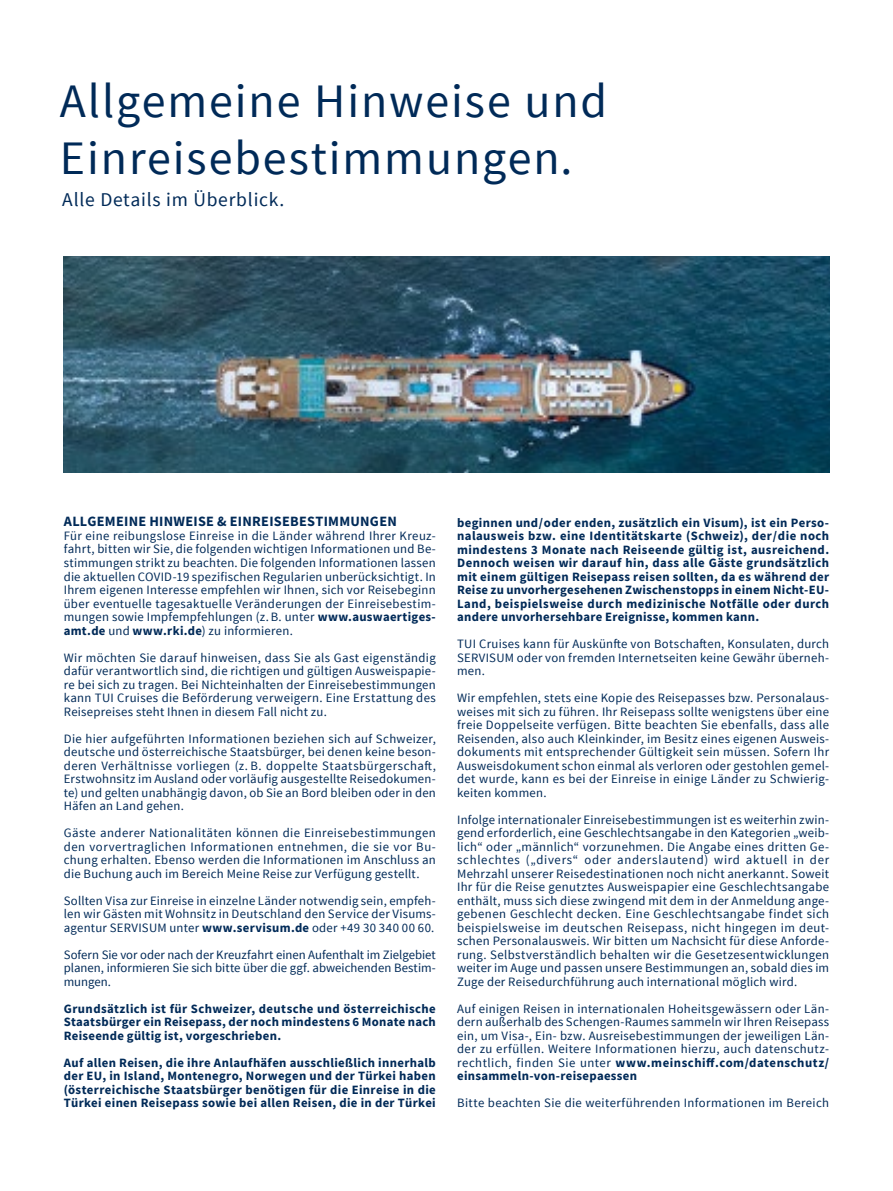
<style>
.page{position:relative;width:893px;height:1191px;background:#fff}
.page>*{position:absolute;margin:0;border:0;box-sizing:border-box;transform-origin:0 0}
.t1{font:48px/57px "Source Sans Pro";letter-spacing:.04em;color:#002a58}
.t2{font:19.5px "Source Sans Pro";letter-spacing:.04em;color:#002a58}
.t3{font:700 14.25px "Source Sans Pro";letter-spacing:.02em;color:#002a58}
.t4{font:12.75px/13.5px "Source Sans Pro";letter-spacing:.02em;color:#002a58;text-align:justify}
.t5{font:700 12.75px/13.5px "Source Sans Pro";letter-spacing:.025em;color:#002a58;text-align:justify}
.s1{font-weight:700}
</style>
<div class="page">
<img style="left:64px;top:256px;width:765px;height:216px">
<h1 class="t1" style="left:60px;top:73px;width:549px">Allgemeine Hinweise und<br>Einreisebestimmungen.</h1>
<h2 class="t2" style="left:62px;top:187px;width:224px">Alle Details im Überblick.</h2>
<p class="t3" style="left:64px;top:512px;width:335px">ALLGEMEINE HINWEISE &amp; EINREISEBESTIMMUNGEN</p>
<p class="t4" style="left:64px;top:529px;width:374px">Für eine reibungslose Einreise in die Länder während Ihrer Kreuz&shy;fahrt, bitten wir Sie, die folgenden wichtigen Informationen und Be&shy;stimmungen strikt zu beachten. Die folgenden Informationen lassen die aktuellen COVID-19 spezifischen Regularien unberücksichtigt. In Ihrem eigenen Interesse empfehlen wir Ihnen, sich vor Reisebeginn über eventuelle tagesaktuelle Veränderungen der Einreisebestim&shy;mungen sowie Impfempfehlungen (z.B. unter <span class="s1">www.auswaertiges&shy;amt.de</span> und <span class="s1">www.rki.de</span>) zu informieren.</p>
<p class="t4" style="left:64px;top:651px;width:374px">Wir möchten Sie darauf hinweisen, dass Sie als Gast eigenständig dafür verantwortlich sind, die richtigen und gültigen Ausweispapie&shy;re bei sich zu tragen. Bei Nichteinhalten der Einreisebestimmungen kann TUI Cruises die Beförderung verweigern. Eine Erstattung des Reisepreises steht Ihnen in diesem Fall nicht zu.</p>
<p class="t4" style="left:64px;top:732px;width:374px">Die hier aufgeführten Informationen beziehen sich auf Schweizer, deutsche und österreichische Staatsbürger, bei denen keine beson&shy;deren Verhältnisse vorliegen (z. B. doppelte Staatsbürgerschaft, Erstwohnsitz im Ausland oder vorläufig ausgestellte Reisedokumen&shy;te) und gelten unabhängig davon, ob Sie an Bord bleiben oder in den Häfen an Land gehen.</p>
<p class="t4" style="left:64px;top:826px;width:374px">Gäste anderer Nationalitäten können die Einreisebestimmungen den vorvertraglichen Informationen entnehmen, die sie vor Bu&shy;chung erhalten. Ebenso werden die Informationen im Anschluss an die Buchung auch im Bereich Meine Reise zur Verfügung gestellt.</p>
<p class="t4" style="left:64px;top:894px;width:374px">Sollten Visa zur Einreise in einzelne Länder notwendig sein, empfeh&shy;len wir Gästen mit Wohnsitz in Deutschland den Service der Visums&shy;agentur SERVISUM unter <span class="s1">www.servisum.de</span> oder +49 30 340 00 60.</p>
<p class="t4" style="left:64px;top:948px;width:374px">Sofern Sie vor oder nach der Kreuzfahrt einen Aufenthalt im Zielgebiet planen, informieren Sie sich bitte über die ggf. abweichenden Bestim&shy;mungen.</p>
<p class="t5" style="left:64px;top:1001px;width:374px">Grundsätzlich ist für Schweizer, deutsche und österreichische Staatsbürger ein Reisepass, der noch mindestens 6 Monate nach Reiseende gültig ist, vorgeschrieben.</p>
<p class="t5" style="left:64px;top:1055px;width:374px">Auf allen Reisen, die ihre Anlaufhäfen ausschließlich innerhalb der EU, in Island, Montenegro, Norwegen und der Türkei haben (österreichische Staatsbürger benötigen für die Einreise in die Türkei einen Reisepass sowie bei allen Reisen, die in der Türkei</p>
<p class="t5" style="left:457px;top:515px;width:374px">beginnen und / oder enden, zusätzlich ein Visum), ist ein Perso&shy;nalausweis bzw. eine Identitätskarte (Schweiz), der / die noch mindestens 3 Monate nach Reiseende gültig ist, ausreichend.<br>Dennoch weisen wir darauf hin, dass alle Gäste grundsätzlich mit einem gültigen Reisepass reisen sollten, da es während der Reise zu unvorhergesehenen Zwischenstopps in einem Nicht-EU-Land, beispielsweise durch medizinische Notfälle oder durch andere unvorhersehbare Ereignisse, kommen kann.</p>
<p class="t4" style="left:457px;top:637px;width:374px">TUI Cruises kann für Auskünfte von Botschaften, Konsulaten, durch SERVISUM oder von fremden Internetseiten keine Gewähr überneh&shy;men.</p>
<p class="t4" style="left:457px;top:691px;width:374px">Wir empfehlen, stets eine Kopie des Reisepasses bzw. Personalaus&shy;weises mit sich zu führen. Ihr Reisepass sollte wenigstens über eine freie Doppelseite verfügen. Bitte beachten Sie ebenfalls, dass alle Reisenden, also auch Kleinkinder, im Besitz eines eigenen Ausweis&shy;dokuments mit entsprechender Gültigkeit sein müssen. Sofern Ihr Ausweisdokument schon einmal als verloren oder gestohlen gemel&shy;det wurde, kann es bei der Einreise in einige Länder zu Schwierig&shy;keiten kommen.</p>
<p class="t4" style="left:457px;top:813px;width:374px">Infolge internationaler Einreisebestimmungen ist es weiterhin zwin&shy;gend erforderlich, eine Geschlechtsangabe in den Kategorien „weib&shy;lich“ oder „männlich“ vorzunehmen. Die Angabe eines dritten Ge&shy;schlechtes („divers“ oder anderslautend) wird aktuell in der Mehrzahl unserer Reisedestinationen noch nicht anerkannt. Soweit Ihr für die Reise genutztes Ausweispapier eine Geschlechtsangabe enthält, muss sich diese zwingend mit dem in der Anmeldung ange&shy;gebenen Geschlecht decken. Eine Geschlechtsangabe findet sich beispielsweise im deutschen Reisepass, nicht hingegen im deut&shy;schen Personalausweis. Wir bitten um Nachsicht für diese Anforde&shy;rung. Selbstverständlich behalten wir die Gesetzesentwicklungen weiter im Auge und passen unsere Bestimmungen an, sobald dies im Zuge der Reisedurchführung auch international möglich wird.</p>
<p class="t4" style="left:457px;top:1002px;width:374px">Auf einigen Reisen in internationalen Hoheitsgewässern oder Län&shy;dern außerhalb des Schengen-Raumes sammeln wir Ihren Reisepass ein, um Visa-, Ein- bzw. Ausreisebestimmungen der jeweiligen Län&shy;der zu erfüllen. Weitere Informationen hierzu, auch datenschutz&shy;rechtlich, finden Sie unter <span class="s1">www.meinschiff.com/datenschutz/ einsammeln-von-reisepaessen</span></p>
<p class="t4" style="left:457px;top:1096px;width:374px">Bitte beachten Sie die weiterführenden Informationen im Bereich</p>
</div>
